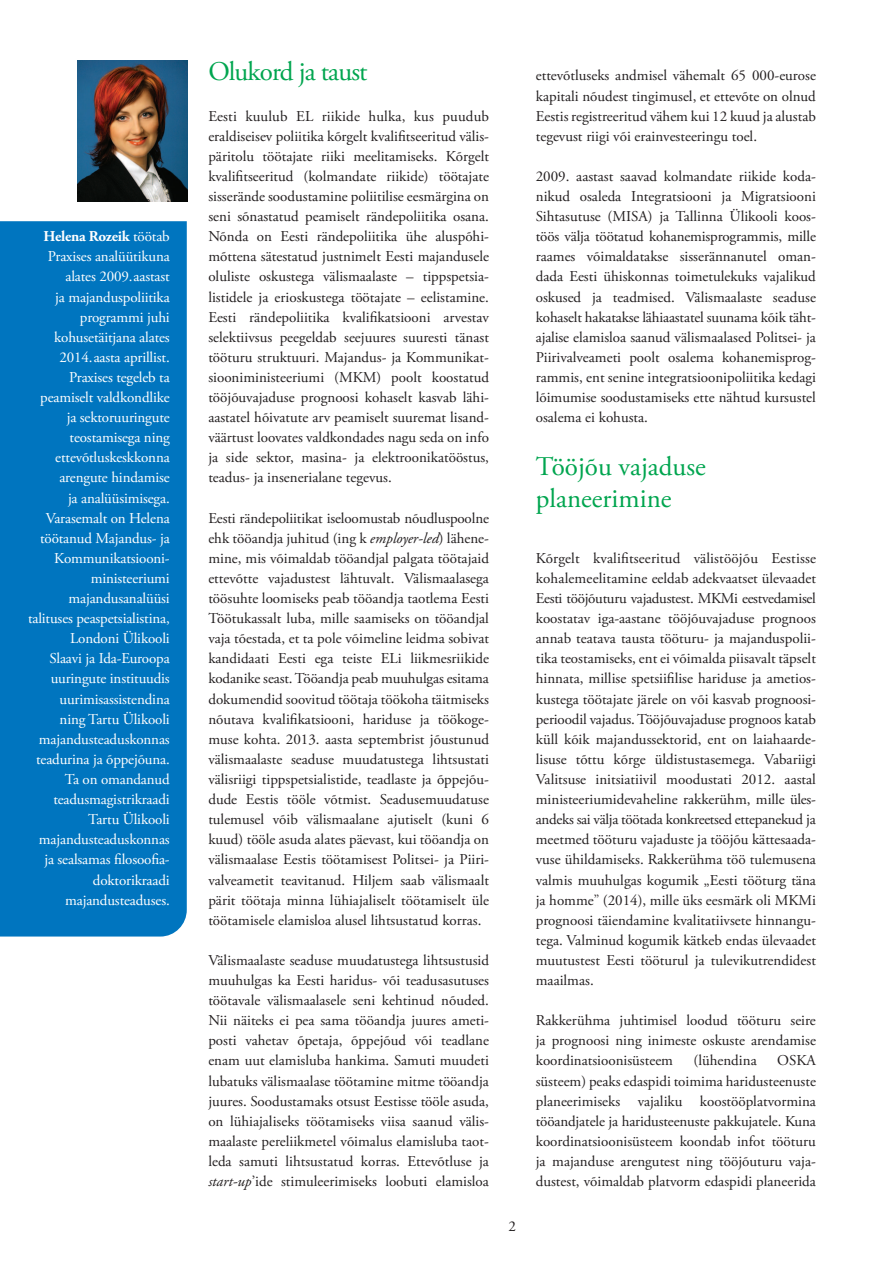
<style>
.page{position:relative;width:893px;height:1263px;background:#fff}
.page>*{position:absolute;margin:0;border:0;box-sizing:border-box;transform-origin:0 0}
.t1{font:27px/32.4px "Adobe Garamond Pro";color:#00a54f}
.t2{font:27px "Adobe Garamond Pro";letter-spacing:-.03em;color:#00a54f}
.t3{font:15px/20.1px "Adobe Garamond Pro";color:#231f20;text-align:justify}
.t4{font:15px/20.1px "Adobe Garamond Pro";letter-spacing:-.01em;color:#fff;text-align:right}
.s1{font-weight:700}
.s2{font-style:italic}
</style>
<div class="page">
<div style="left:0;top:221px;width:187px;height:715px;background:#0075bf"></div>
<img style="left:78px;top:61px;width:110px;height:140px">
<p class="t4" style="left:28px;top:228px;width:143px"><span class="s1">Helena Rozeik</span> töötab<br>Praxises analüütikuna alates 2009.aastast<br>ja majanduspoliitika programmi juhi kohusetäitjana alates<br>2014.aasta aprillist.<br>Praxises tegeleb ta peamiselt valdkondlike ja sektoruuringute teostamisega ning ettevõtluskeskkonna arengute hindamise<br>ja analüüsimisega.<br>Varasemalt on Helena töötanud Majandus- ja<br>Kommunikatsiooni&shy;ministeeriumi majandusanalüüsi talituses peaspetsialistina,<br>Londoni Ülikooli<br>Slaavi ja Ida-Euroopa uuringute instituudis uurimisassistendina<br>ning Tartu Ülikooli majandusteaduskonnas teadurina ja õppejõuna.<br>Ta on omandanud teadusmagistrikraadi<br>Tartu Ülikooli majandusteaduskonnas ja sealsamas filosoofia&shy;doktorikraadi majandusteaduses.</p>
<h1 class="t2" style="left:208px;top:61px;width:161px">Olukord ja taust</h1>
<p class="t3" style="left:208px;top:107px;width:282px">Eesti kuulub EL riikide hulka, kus puudub eraldiseisev poliitika kõrgelt kvalifitseeritud välis&shy;päritolu töötajate riiki meelitamiseks. Kõrgelt kvalifitseeritud (kolmandate riikide) töötajate sisserände soodustamine poliitilise eesmärgina on seni sõnastatud peamiselt rändepoliitika osana.<br>Nõnda on Eesti rändepoliitika ühe aluspõhi&shy;mõttena sätestatud justnimelt Eesti majandusele oluliste oskustega välismaalaste – tippspetsia&shy;listidele ja erioskustega töötajate – eelistamine.<br>Eesti rändepoliitika kvalifikatsiooni arvestav selektiivsus peegeldab seejuures suuresti tänast tööturu struktuuri. Majandus- ja Kommunikat&shy;siooniministeeriumi (MKM) poolt koostatud tööjõuvajaduse prognoosi kohaselt kasvab lähi&shy;aastatel hõivatute arv peamiselt suuremat lisand&shy;väärtust loovates valdkondades nagu seda on info ja side sektor, masina- ja elektroonikatööstus, teadus- ja insenerialane tegevus.</p>
<p class="t3" style="left:208px;top:509px;width:282px">Eesti rändepoliitikat iseloomustab nõudluspoolne ehk tööandja juhitud (ing k <span class="s2">employer-led</span>) lähene&shy;mine, mis võimaldab tööandjal palgata töötajaid ettevõtte vajadustest lähtuvalt. Välismaalasega töösuhte loomiseks peab tööandja taotlema Eesti Töötukassalt luba, mille saamiseks on tööandjal vaja tõestada, et ta pole võimeline leidma sobivat kandidaati Eesti ega teiste ELi liikmesriikide kodanike seast. Tööandja peab muuhulgas esitama dokumendid soovitud töötaja töökoha täitmiseks nõutava kvalifikatsiooni, hariduse ja töökoge&shy;muse kohta. 2013. aasta septembrist jõustunud välismaalaste seaduse muudatustega lihtsustati välisriigi tippspetsialistide, teadlaste ja õppejõu&shy;dude Eestis tööle võtmist. Seadusemuudatuse tulemusel võib välismaalane ajutiselt (kuni 6 kuud) tööle asuda alates päevast, kui tööandja on välismaalase Eestis töötamisest Politsei- ja Piiri&shy;valveametit teavitanud. Hiljem saab välismaalt pärit töötaja minna lühiajaliselt töötamiselt üle töötamisele elamisloa alusel lihtsustatud korras.</p>
<p class="t3" style="left:208px;top:951px;width:282px">Välismaalaste seaduse muudatustega lihtsustusid muuhulgas ka Eesti haridus- või teadusasutuses töötavale välismaalasele seni kehtinud nõuded.<br>Nii näiteks ei pea sama tööandja juures ameti&shy;posti vahetav õpetaja, õppejõud või teadlane enam uut elamisluba hankima. Samuti muudeti lubatuks välismaalase töötamine mitme tööandja juures. Soodustamaks otsust Eestisse tööle asuda, on lühiajaliseks töötamiseks viisa saanud välis&shy;maalaste pereliikmetel võimalus elamisluba taot&shy;leda samuti lihtsustatud korras. Ettevõtluse ja <span class="s2">start-up</span>’ide stimuleerimiseks loobuti elamisloa</p>
<p class="t3" style="left:509px;top:1218px;width:9px">2</p>
<p class="t3" style="left:536px;top:67px;width:282px">ettevõtluseks andmisel vähemalt 65 000-eurose kapitali nõudest tingimusel, et ettevõte on olnud Eestis registreeritud vähem kui 12 kuud ja alustab tegevust riigi või erainvesteeringu toel.</p>
<p class="t3" style="left:536px;top:167px;width:282px">2009. aastast saavad kolmandate riikide koda&shy;nikud osaleda Integratsiooni ja Migratsiooni Sihtasutuse (MISA) ja Tallinna Ülikooli koos&shy;töös välja töötatud kohanemisprogrammis, mille raames võimaldatakse sisserännanutel oman&shy;dada Eesti ühiskonnas toimetulekuks vajalikud oskused ja teadmised. Välismaalaste seaduse kohaselt hakatakse lähiaastatel suunama kõik täht&shy;ajalise elamisloa saanud välismaalased Politsei- ja Piirivalveameti poolt osalema kohanemisprog&shy;rammis, ent senine integratsioonipoliitika kedagi lõimumise soodustamiseks ette nähtud kursustel osalema ei kohusta.</p>
<h1 class="t1" style="left:536px;top:452px;width:171px">Tööjõu vajaduse planeerimine</h1>
<p class="t3" style="left:536px;top:549px;width:282px">Kõrgelt kvalifitseeritud välistööjõu Eestisse kohalemeelitamine eeldab adekvaatset ülevaadet Eesti tööjõuturu vajadustest. MKMi eestvedamisel koostatav iga-aastane tööjõuvajaduse prognoos annab teatava tausta tööturu- ja majanduspolii&shy;tika teostamiseks, ent ei võimalda piisavalt täpselt hinnata, millise spetsiifilise hariduse ja ametios&shy;kustega töötajate järele on või kasvab prognoosi&shy;perioodil vajadus. Tööjõuvajaduse prognoos katab küll kõik majandussektorid, ent on laiahaarde&shy;lisuse tõttu kõrge üldistustasemega. Vabariigi Valitsuse initsiatiivil moodustati 2012. aastal ministeeriumidevaheline rakkerühm, mille üles&shy;andeks sai välja töötada konkreetsed ettepanekud ja meetmed tööturu vajaduste ja tööjõu kättesaada&shy;vuse ühildamiseks. Rakkerühma töö tulemusena valmis muuhulgas kogumik „Eesti tööturg täna ja homme” (2014), mille üks eesmärk oli MKMi prognoosi täiendamine kvalitatiivsete hinnangu&shy;tega. Valminud kogumik kätkeb endas ülevaadet muutustest Eesti tööturul ja tulevikutrendidest maailmas.</p>
<p class="t3" style="left:536px;top:1012px;width:282px">Rakkerühma juhtimisel loodud tööturu seire ja prognoosi ning inimeste oskuste arendamise koordinatsioonisüsteem</p>
<p class="t3" style="left:694px;top:1052px;width:65px">(lühendina</p>
<p class="t3" style="left:536px;top:1052px;width:282px;text-indent:241px">OSKA süsteem) peaks edaspidi toimima haridusteenuste planeerimiseks vajaliku koostööplatvormina tööandjatele ja haridusteenuste pakkujatele. Kuna koordinatsioonisüsteem koondab infot tööturu ja majanduse arengutest ning tööjõuturu vaja&shy;dustest, võimaldab platvorm edaspidi planeerida</p>
</div>
